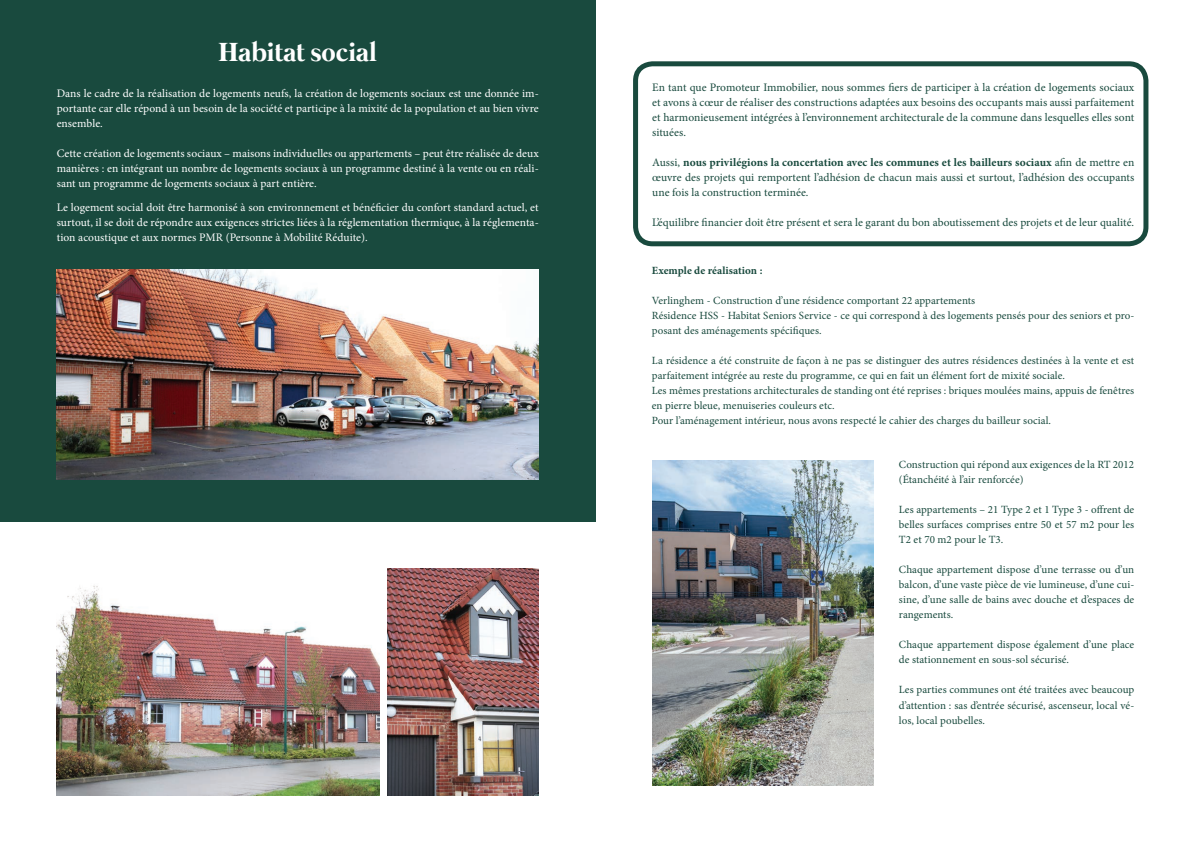
<style>
.page{position:relative;width:1191px;height:842px;background:#fff}
.page>*{position:absolute;margin:0;border:0;box-sizing:border-box;transform-origin:0 0}
.t1{font:700 26.9px "Mermaid";color:#fff}
.t2{font:11.5px/15px "Minion Pro";letter-spacing:.005em;color:#fff;text-align:justify}
.t3{font:11.5px/15px "Minion Pro";letter-spacing:.005em;color:#194a3e;text-align:justify}
.t4{font:11px/15px "Minion Pro";letter-spacing:.005em;color:#194a3e}
.t5{font:700 11px "Minion Pro";letter-spacing:.005em;color:#194a3e}
.s1{font-weight:700}
</style>
<div class="page">
<div style="left:633px;top:61px;width:515px;height:185px;border:5px solid #194a3e;border-radius:17px"></div>
<div style="left:0;top:0;width:595px;height:522px;background:#194a3e"></div>
<img style="left:387px;top:568px;width:152px;height:227px">
<img style="left:57px;top:586px;width:322px;height:209px">
<img style="left:57px;top:269px;width:482px;height:211px">
<img style="left:652px;top:460px;width:221px;height:325px">
<h1 class="t1" style="left:218px;top:37px;width:160px">Habitat social</h1>
<p class="t2" style="left:57px;top:86px;width:483px">Dans le cadre de la réalisation de logements neufs, la création de logements sociaux est une donnée im&shy;portante car elle répond à un besoin de la société et participe à la mixité de la population et au bien vivre ensemble.</p>
<p class="t2" style="left:57px;top:146px;width:483px">Cette création de logements sociaux – maisons individuelles ou appartements – peut être réalisée de deux manières : en intégrant un nombre de logements sociaux à un programme destiné à la vente ou en réali&shy;sant un programme de logements sociaux à part entière.</p>
<p class="t2" style="left:57px;top:200px;width:483px">Le logement social doit être harmonisé à son environnement et bénéficier du confort standard actuel, et surtout, il se doit de répondre aux exigences strictes liées à la réglementation thermique, à la réglementa&shy;tion acoustique et aux normes PMR (Personne à Mobilité Réduite).</p>
<p class="t3" style="left:652px;top:80px;width:483px">En tant que Promoteur Immobilier, nous sommes fiers de participer à la création de logements sociaux et avons à cœur de réaliser des constructions adaptées aux besoins des occupants mais aussi parfaitement et harmonieusement intégrées à l’environnement architecturale de la commune dans lesquelles elles sont situées.</p>
<p class="t3" style="left:652px;top:155px;width:483px">Aussi, <span class="s1">nous privilégions la concertation avec les communes et les bailleurs sociaux</span> afin de mettre en œuvre des projets qui remportent l’adhésion de chacun mais aussi et surtout, l’adhésion des occupants une fois la construction terminée.</p>
<p class="t3" style="left:652px;top:215px;width:483px">L’équilibre financier doit être présent et sera le garant du bon aboutissement des projets et de leur qualité.</p>
<p class="t5" style="left:652px;top:263px;width:112px">Exemple de réalisation :</p>
<p class="t4" style="left:652px;top:293px;width:484px">Verlinghem - Construction d’une résidence comportant 22 appartements<br>Résidence HSS - Habitat Seniors Service - ce qui correspond à des logements pensés pour des seniors et pro&shy;posant des aménagements spécifiques.</p>
<p class="t4" style="left:652px;top:353px;width:484px">La résidence a été construite de façon à ne pas se distinguer des autres résidences destinées à la vente et est parfaitement intégrée au reste du programme, ce qui en fait un élément fort de mixité sociale.<br>Les mêmes prestations architecturales de standing ont été reprises : briques moulées mains, appuis de fenêtres en pierre bleue, menuiseries couleurs etc.<br>Pour l’aménagement intérieur, nous avons respecté le cahier des charges du bailleur social.</p>
<p class="t4" style="left:899px;top:457px;width:237px">Construction qui répond aux exigences de la RT 2012 (Étanchéité à l’air renforcée)</p>
<p class="t4" style="left:899px;top:502px;width:237px;text-align:justify">Les appartements – 21 Type 2 et 1 Type 3 - offrent de belles surfaces comprises entre 50 et 57 m2 pour les T2 et 70 m2 pour le T3.</p>
<p class="t4" style="left:899px;top:562px;width:237px;text-align:justify">Chaque appartement dispose d’une terrasse ou d’un balcon, d’une vaste pièce de vie lumineuse, d’une cui&shy;sine, d’une salle de bains avec douche et d’espaces de rangements.</p>
<p class="t4" style="left:899px;top:637px;width:237px">Chaque appartement dispose également d’une place de stationnement en sous-sol sécurisé.</p>
<p class="t4" style="left:899px;top:682px;width:237px;text-align:justify">Les parties communes ont été traitées avec beaucoup d’attention : sas d’entrée sécurisé, ascenseur, local vé&shy;los, local poubelles.</p>
</div>
